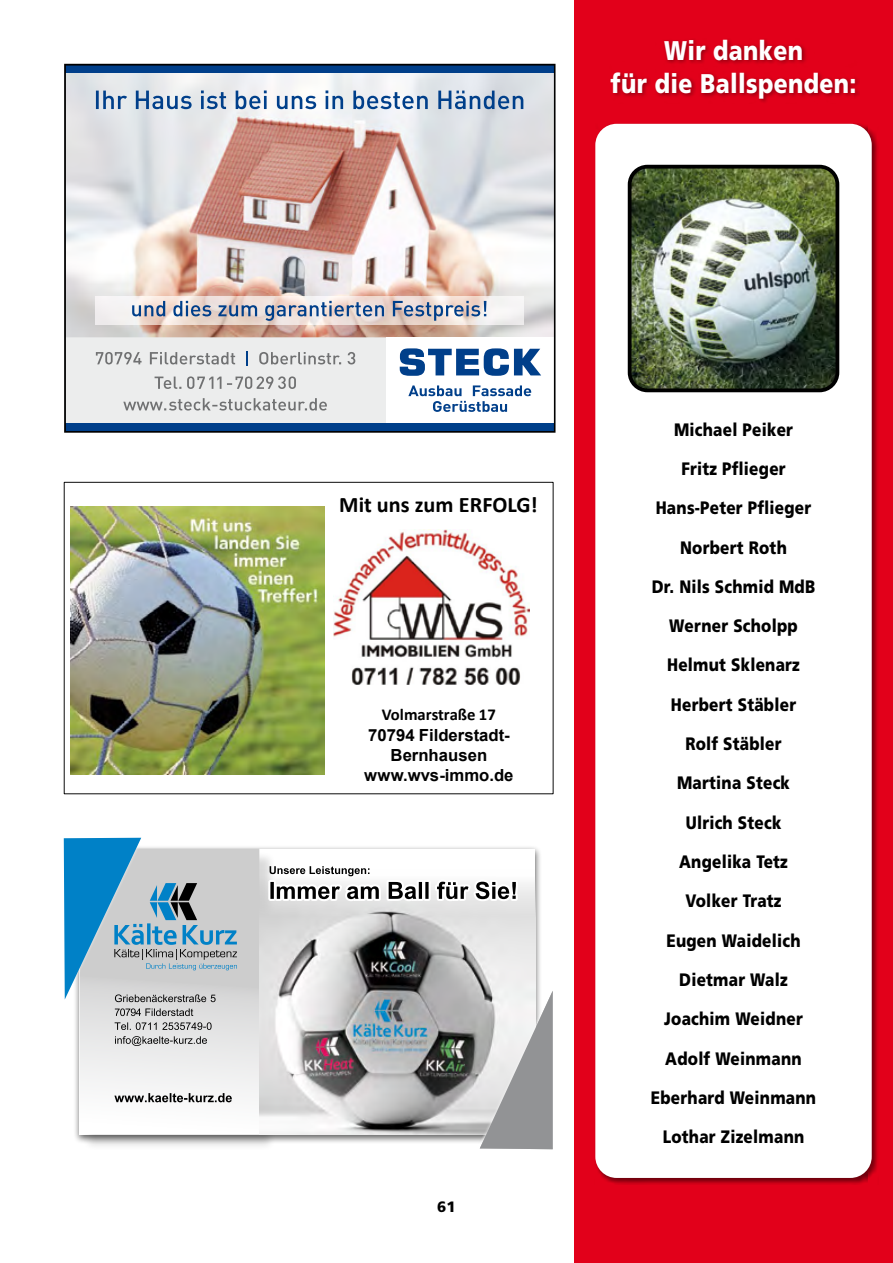
<style>
.page{position:relative;width:893px;height:1263px;background:#fff}
.page>*{position:absolute;margin:0;border:0;box-sizing:border-box;transform-origin:0 0}
.t1{font:900 27px/32.4px "Frutiger LT Pro";letter-spacing:.015em;color:#fff;text-align:center;scale:.85 1}
.t2{font:700 22.2px "Calibri";color:#000}
.t3{font:900 18px/39.3px "Frutiger LT Pro";letter-spacing:.015em;color:#000;text-align:center;scale:.85 1}
.t4{font:700 16.65px/20.1px "Arial";color:#000;text-align:center}
.t5{font:700 16.65px "Calibri";letter-spacing:-.005em;color:#000}
.t6{font:900 15px "Frutiger LT Pro";color:#000}
</style>
<div class="page">
<div style="left:574px;top:0;width:319px;height:1263px;background:#e2001a"></div>
<div style="left:594px;top:123px;width:285px;height:1061px;background:#000;opacity:.5"></div>
<div style="left:595px;top:124px;width:277px;height:1054px;background:#fff;border-radius:21px"></div>
<div style="left:609px;top:38px;width:251px;height:65px;background:#000;opacity:.35"></div>
<img style="left:633px;top:170px;width:204px;height:217px">
<div style="left:628px;top:165px;width:211px;height:227px;border:4px solid #000;border-radius:18px"></div>
<div style="left:73px;top:845px;width:469px;height:299px;background:#000;opacity:.62"></div>
<div style="left:80px;top:849px;width:455px;height:286px;background:#fff"></div>
<div style="left:82px;top:851px;width:195px;height:298px;background:#000;opacity:.75"></div>
<svg style="left:80px;top:849px;width:179px;height:285px"></svg>
<img style="left:260px;top:869px;width:275px;height:265px">
<svg style="left:114px;top:1093px;width:118px;height:9px"></svg>
<svg style="left:115px;top:1036px;width:92px;height:10px"></svg>
<svg style="left:115px;top:1022px;width:97px;height:8px"></svg>
<svg style="left:115px;top:1008px;width:78px;height:8px"></svg>
<div style="left:477px;top:988px;width:76px;height:161px;background:#fff;opacity:.75"></div>
<svg style="left:480px;top:991px;width:73px;height:158px"></svg>
<svg style="left:266px;top:866px;width:254px;height:39px"></svg>
<svg style="left:64px;top:838px;width:173px;height:164px;background:#8fb3c7"></svg>
<div style="left:64px;top:482px;width:489px;height:312px;border:1px solid #000"></div>
<img style="left:333px;top:530px;width:196px;height:155px">
<img style="left:70px;top:506px;width:254px;height:268px">
<svg style="left:66px;top:66px;width:487px;height:365px"></svg>
<h1 class="t1" style="left:611px;top:34px;width:291px">Wir danken<br>für die Ballspenden:</h1>
<p class="t2" style="left:339px;top:489px;width:200px">Mit uns zum ERFOLG!</p>
<p class="t5" style="left:382px;top:703px;width:115px">Volmarstraße 17</p>
<p class="t4" style="left:364px;top:725px;width:151px">70794 Filderstadt-<br>Bernhausen www.wvs-immo.de</p>
<p class="t6" style="left:437px;top:1198px;width:20px">61</p>
<p class="t3" style="left:651px;top:410px;width:196px">Michael Peiker<br>Fritz Pflieger<br>Hans-Peter Pflieger<br>Norbert Roth<br>Dr. Nils Schmid MdB<br>Werner Scholpp<br>Helmut Sklenarz<br>Herbert Stäbler<br>Rolf Stäbler<br>Martina Steck<br>Ulrich Steck<br>Angelika Tetz<br>Volker Tratz<br>Eugen Waidelich<br>Dietmar Walz<br>Joachim Weidner<br>Adolf Weinmann<br>Eberhard Weinmann<br>Lothar Zizelmann</p>
</div>
